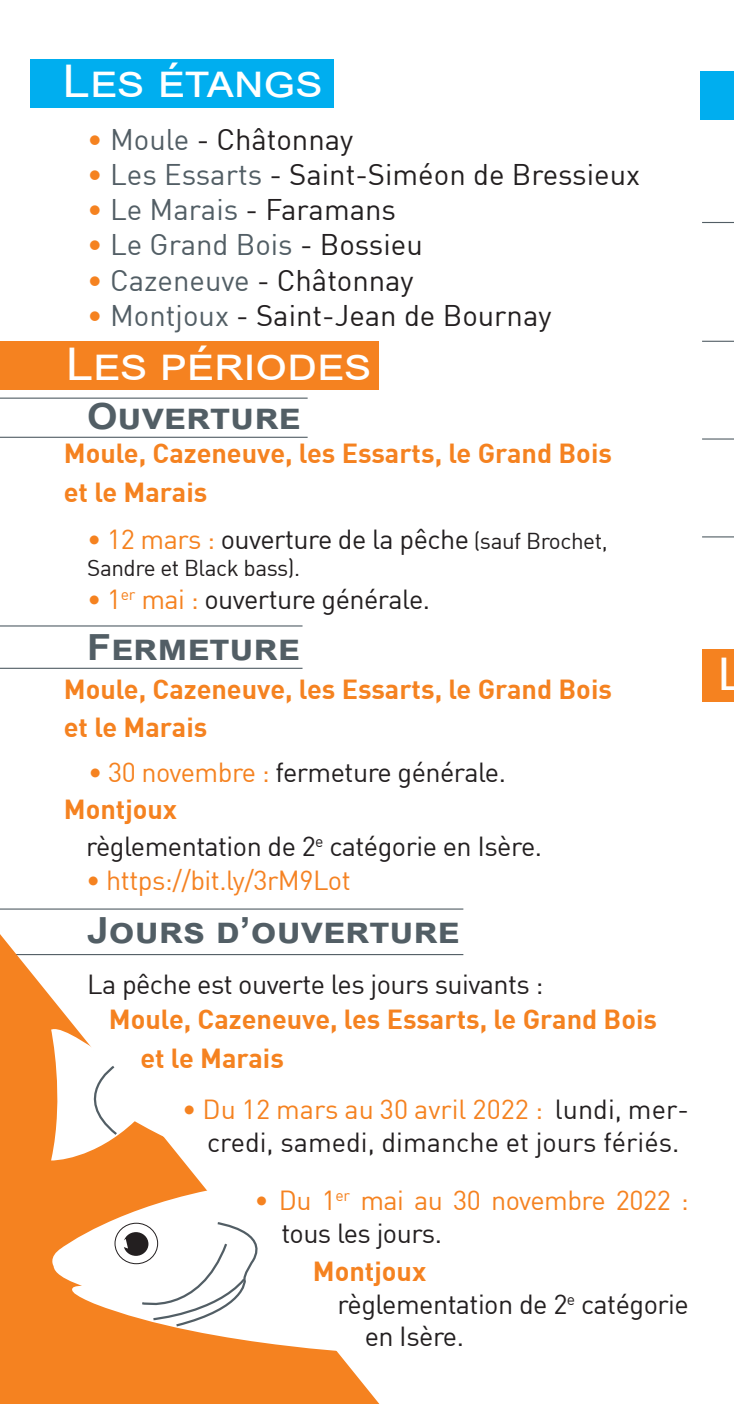
<style>
.page{position:relative;width:734px;height:1404px;background:#fff}
.page>*{position:absolute;margin:0;border:0;box-sizing:border-box;transform-origin:0 0}
.t1{font:45px "Arial";color:#fff;scale:1.09 1}
.t2{font:700 36px "Arial";color:#525e65;scale:1.09 1}
.t3{font:29.25px "DIN";color:#231f20}
.t4{font:29.25px "DIN";color:#525e65}
.t5{font:27px/32.4px "DIN";letter-spacing:-.02em;color:#231f20}
.t6{font:700 27px "DIN";color:#f58220}
.t7{font:27px/32.4px "DIN";color:#231f20;text-align:center}
.t8{font:27px/32.4px "DIN";letter-spacing:-.02em;color:#f58220}
.t9{font:27px "DIN";letter-spacing:-.02em;color:#f58222}
.t10{font:22.5px "DIN";letter-spacing:-.02em;color:#231f20}
.s1{color:#f58220}
.s2{color:#525e65}
.s3{color:#231f20}
.s4{font-size:22.5px}
</style>
<div class="page">
<hr style="left:0;top:908px;width:463px;height:1px;background:#525e65">
<hr style="left:0;top:953px;width:463px;height:2px;background:#525e65">
<div style="left:0;top:341px;width:378px;height:48px;background:#f58220"></div>
<div style="left:66px;top:347px;width:305px;height:43px;background:#f58220"></div>
<div style="left:700px;top:71px;width:33px;height:48px;background:#00aeef"></div>
<svg style="left:0;top:934px;width:379px;height:469px"></svg>
<svg style="left:49px;top:1076px;width:330px;height:280px"></svg>
<svg style="left:115px;top:1222px;width:43px;height:41px"></svg>
<div style="left:115px;top:1222px;width:43px;height:41px;border:1px solid #231f20;border-radius:50%"></div>
<div style="left:123px;top:1231px;width:25px;height:24px;background:#231f20;border-radius:50%"></div>
<svg style="left:117px;top:1236px;width:11px;height:14px"></svg>
<svg style="left:140px;top:1220px;width:130px;height:107px"></svg>
<svg style="left:50px;top:1027px;width:172px;height:153px"></svg>
<hr style="left:0;top:397px;width:307px;height:1px;background:#525e65">
<hr style="left:0;top:436px;width:307px;height:2px;background:#525e65">
<hr style="left:0;top:625px;width:302px;height:1px;background:#525e65">
<hr style="left:0;top:667px;width:302px;height:1px;background:#525e65">
<hr style="left:702px;top:438px;width:31px;height:1px;background:#525e65">
<hr style="left:702px;top:222px;width:31px;height:1px;background:#525e65">
<hr style="left:702px;top:341px;width:31px;height:1px;background:#525e65">
<hr style="left:702px;top:536px;width:31px;height:1px;background:#525e65">
<div style="left:702px;top:649px;width:31px;height:53px;background:#f58220"></div>
<div style="left:30px;top:59px;width:303px;height:48px;background:#00aeef"></div>
<p class="t1" style="left:63px;top:50px;width:240px">Les étangs</p>
<p class="t3" style="left:87px;top:121px;width:267px"><span class="s1">•</span> <span class="s2">Moule</span> - Châtonnay</p>
<p class="t3" style="left:87px;top:156px;width:554px"><span class="s1">•</span> <span class="s2">Les Essarts</span> - Saint-Siméon de Bressieux</p>
<p class="t3" style="left:87px;top:191px;width:310px"><span class="s1">•</span> <span class="s2">Le Marais</span> - Faramans</p>
<p class="t4" style="left:87px;top:226px;width:337px"><span class="s1">•</span> Le Grand Bois <span class="s3">- Bossieu</span></p>
<p class="t3" style="left:87px;top:262px;width:328px"><span class="s1">•</span> <span class="s2">Cazeneuve</span> - Châtonnay</p>
<p class="t3" style="left:87px;top:297px;width:465px"><span class="s1">•</span> <span class="s2">Montjoux</span> - Saint-Jean de Bournay</p>
<p class="t1" style="left:66px;top:333px;width:281px">Les périodes</p>
<p class="t2" style="left:87px;top:391px;width:197px">Ouverture</p>
<p class="t6" style="left:64px;top:436px;width:549px">Moule, Cazeneuve, les Essarts, le Grand Bois</p>
<p class="t6" style="left:64px;top:474px;width:145px">et le Marais</p>
<p class="t5" style="left:87px;top:522px;width:522px"><span class="s1">• 12 mars :</span> ouverture de la pêche <span class="s4">(sauf Brochet,</span></p>
<p class="t10" style="left:87px;top:554px;width:214px">Sandre et Black bass).</p>
<p class="t5" style="left:87px;top:582px;width:344px"><span class="s1">• 1</span><sup>er</sup> <span class="s1">mai :</span> ouverture générale.</p>
<p class="t2" style="left:87px;top:621px;width:197px">Fermeture</p>
<p class="t6" style="left:64px;top:671px;width:549px">Moule, Cazeneuve, les Essarts, le Grand Bois</p>
<p class="t6" style="left:64px;top:709px;width:145px">et le Marais</p>
<p class="t5" style="left:88px;top:755px;width:419px"><span class="s1">• 30 novembre :</span> fermeture générale.</p>
<p class="t6" style="left:64px;top:791px;width:115px">Montjoux</p>
<p class="t5" style="left:86px;top:829px;width:457px">règlementation de 2<sup>e</sup> catégorie en Isère.</p>
<p class="t9" style="left:86px;top:863px;width:266px"><span class="s1">•</span> https://bit.ly/3rM9Lot</p>
<p class="t2" style="left:87px;top:905px;width:343px">Jours d’ouverture</p>
<p class="t5" style="left:87px;top:967px;width:458px">La pêche est ouverte les jours suivants :</p>
<p class="t6" style="left:109px;top:1001px;width:549px">Moule, Cazeneuve, les Essarts, le Grand Bois</p>
<p class="t6" style="left:140px;top:1040px;width:145px">et le Marais</p>
<p class="t7" style="left:182px;top:1092px;width:508px"><span class="s1">• Du 12 mars au 30 avril 2022 :</span> lundi, mer&shy;credi, samedi, dimanche et jours fériés.</p>
<p class="t8" style="left:281px;top:1183px;width:409px;text-indent:-27px">• Du 1<sup>er</sup> mai au 30 novembre 2022 : <span class="s3">tous les jours.</span></p>
<p class="t6" style="left:313px;top:1253px;width:115px">Montjoux</p>
<p class="t5" style="left:364px;top:1286px;width:325px;text-indent:-27px">règlementation de 2<sup>e</sup> catégorie en Isère.</p>
<p class="t1" style="left:718px;top:642px;width:26px">L</p>
</div>
